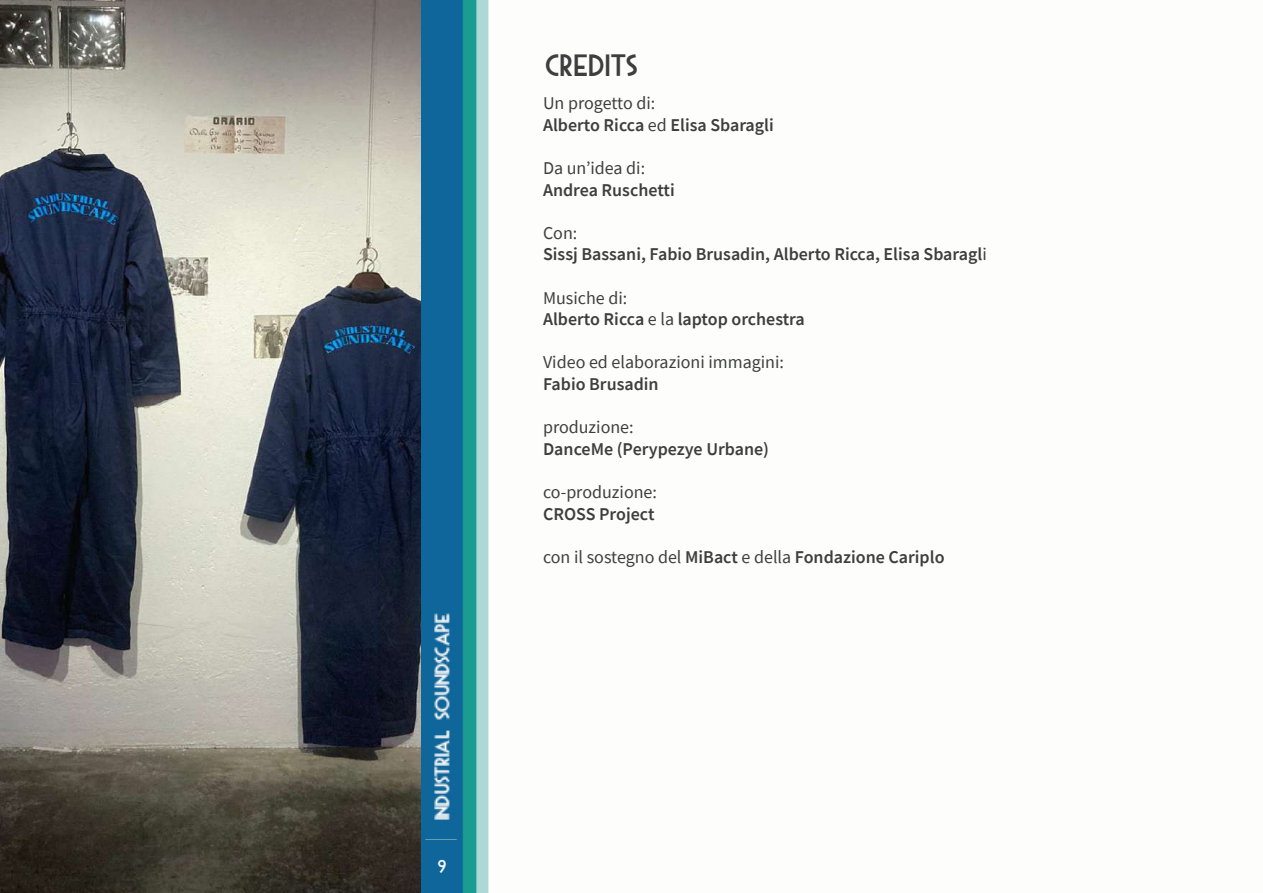
<style>
.page{position:relative;width:1263px;height:893px;background:#fff}
.page>*{position:absolute;margin:0;border:0;box-sizing:border-box;transform-origin:0 0}
.t1{font:30px "Mouse Deco";letter-spacing:-.115em;color:#3e3e3f}
.t2{font:600 18px/21.6px "Source Sans Pro";color:#3e3e3f}
.t3{font:18px "Source Sans Pro";color:#3e3e3f}
.t4{font:18px "Mouse Deco";color:#f2f6f8}
.s1{font-weight:400}
</style>
<div class="page">
<img style="left:421px;top:0;width:68px;height:893px">
<img style="left:0;top:0;width:421px;height:893px">
<h1 class="t1" style="left:543px;top:51px;width:98px">CREDITS</h1>
<p class="t2" style="left:543px;top:92px;width:232px"><span class="s1">Un progetto di:<br></span>Alberto Ricca <span class="s1">ed</span> Elisa Sbaragli</p>
<p class="t3" style="left:543px;top:157px;width:104px">Da un’idea di:</p>
<p class="t2" style="left:543px;top:179px;width:133px">Andrea Ruschetti</p>
<p class="t2" style="left:543px;top:222px;width:445px"><span class="s1">Con:<br></span>Sissj Bassani, Fabio Brusadin, Alberto Ricca, Elisa Sbaragl<span class="s1">i</span></p>
<p class="t2" style="left:543px;top:287px;width:263px"><span class="s1">Musiche di:<br></span>Alberto Ricca <span class="s1">e la</span> laptop orchestra</p>
<p class="t3" style="left:543px;top:351px;width:242px">Video ed elaborazioni immagini:</p>
<p class="t2" style="left:543px;top:373px;width:117px">Fabio Brusadin</p>
<p class="t3" style="left:543px;top:416px;width:92px">produzione:</p>
<p class="t2" style="left:543px;top:438px;width:228px">DanceMe (Perypezye Urbane)</p>
<p class="t3" style="left:543px;top:481px;width:115px">co-produzione:</p>
<p class="t2" style="left:543px;top:503px;width:113px">CROSS Project</p>
<p class="t2" style="left:543px;top:546px;width:403px"><span class="s1">con il sostegno del</span> MiBact <span class="s1">e della</span> Fondazione Cariplo</p>
<p class="t4" style="left:436px;top:858px;width:13px">9</p>
</div>
